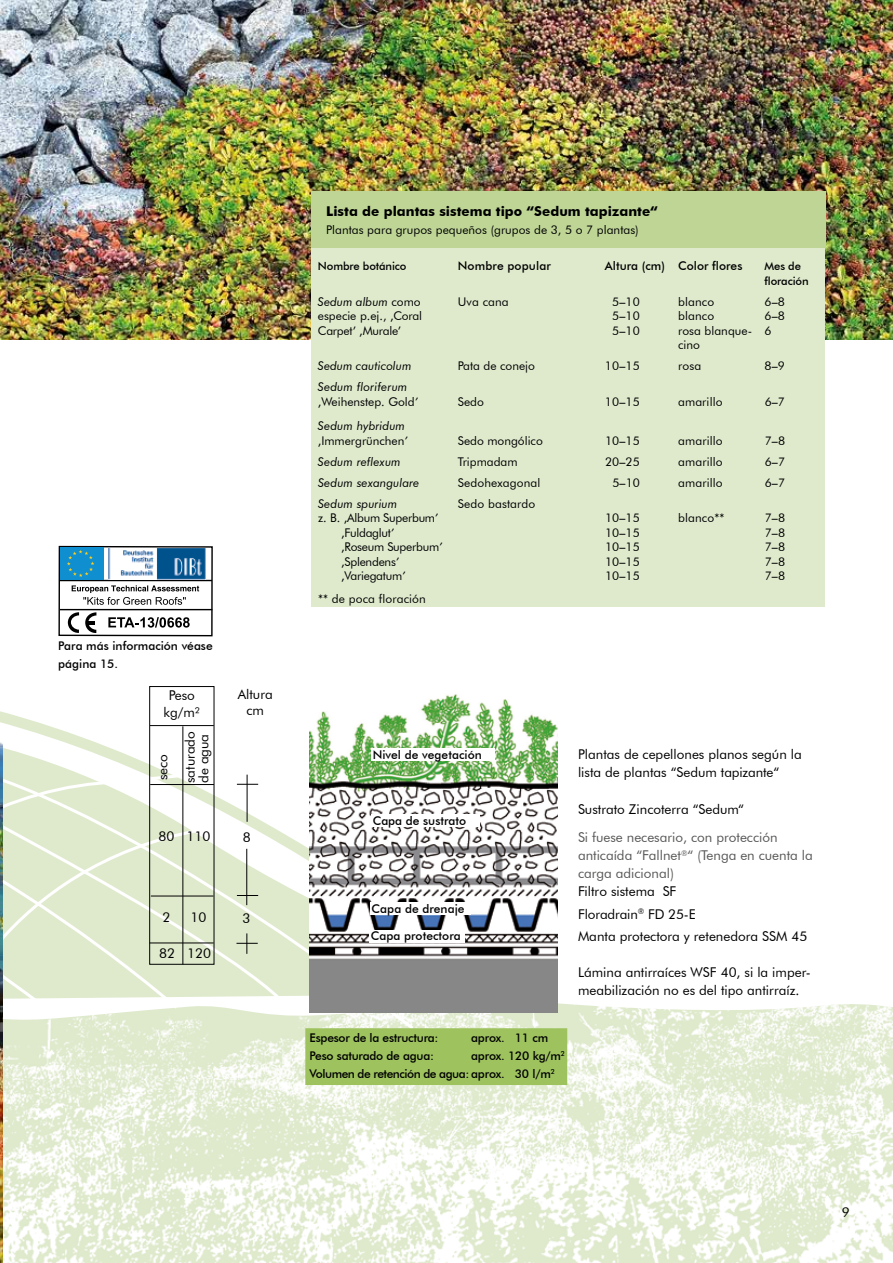
<style>
.page{position:relative;width:893px;height:1263px;background:#fff}
.page>*{position:absolute;margin:0;border:0;box-sizing:border-box;transform-origin:0 0}
.t1{font:13.5px/18px "Futura BT";color:#000}
.t2{font:13.5px/18px "Futura BT";color:#575756}
.t3{font:700 13.5px "Futura BT";letter-spacing:.005em;color:#000}
.t4{font:12px/14.4px "Futura BT";letter-spacing:.005em;color:#000;text-align:justify}
.t5{font:500 12px/18px "Futura BT";color:#000}
.t6{font:italic 12px/14.4px "Futura BT";color:#000}
.t7{font:12px "Futura BT";letter-spacing:-.02em;color:#000}
.t8{font:500 12px/18px "Futura BT";letter-spacing:-.04em;color:#000}
.t9{font:500 12px "Futura BT";letter-spacing:-.02em;color:#000}
.t10{font:500 11.25px/15px "Futura BT";letter-spacing:-.01em;color:#000}
.s1{font-style:italic}
.s2{font-weight:500}
.s3{font-weight:500;font-style:normal}
.s4{font-style:normal}
</style>
<div class="page">
<svg style="left:68px;top:612px;width:11px;height:21px"></svg>
<svg style="left:85px;top:612px;width:11px;height:21px"></svg>
<hr style="left:60px;top:580px;width:152px;height:1px;background:#000">
<hr style="left:60px;top:609px;width:152px;height:1px;background:#000">
<div style="left:58px;top:546px;width:155px;height:90px;border:1px solid #000"></div>
<div style="left:60px;top:547px;width:43px;height:33px;background:#0f8fcf"></div>
<svg style="left:67px;top:550px;width:27px;height:27px"></svg>
<svg style="left:108px;top:617px;width:82px;height:11px"></svg>
<img style="left:109px;top:548px;width:96px;height:31px">
<svg style="left:72px;top:585px;width:127px;height:20px"></svg>
<img style="left:0;top:0;width:893px;height:339px">
<img style="left:2px;top:1004px;width:891px;height:259px">
<svg style="left:2px;top:686px;width:606px;height:371px"></svg>
<svg style="left:2px;top:716px;width:308px;height:49px"></svg>
<svg style="left:2px;top:1032px;width:272px;height:24px;background:#e1ebd1"></svg>
<svg style="left:2px;top:749px;width:289px;height:16px"></svg>
<svg style="left:2px;top:765px;width:415px;height:267px"></svg>
<svg style="left:2px;top:821px;width:243px;height:194px"></svg>
<img style="left:0;top:711px;width:2px;height:552px">
<img style="left:310px;top:686px;width:248px;height:326px">
<div style="left:311px;top:248px;width:514px;height:359px;background:#dfeacd"></div>
<div style="left:311px;top:191px;width:514px;height:57px;background:#bed596"></div>
<div style="left:149px;top:686px;width:65px;height:278px;border:1px solid #000"></div>
<hr style="left:150px;top:784px;width:64px;height:1px;background:#000">
<hr style="left:151px;top:896px;width:62px;height:1px;background:#000">
<hr style="left:150px;top:725px;width:64px;height:1px;background:#000">
<hr style="left:183px;top:726px;width:1px;height:238px;background:#000">
<hr style="left:149px;top:943px;width:65px;height:1px;background:#000">
<hr style="left:247px;top:775px;width:1px;height:47px;background:#000">
<svg style="left:237px;top:895px;width:21px;height:1px"></svg>
<hr style="left:246px;top:849px;width:1px;height:56px;background:#000">
<svg style="left:237px;top:784px;width:21px;height:1px"></svg>
<svg style="left:236px;top:933px;width:22px;height:21px"></svg>
<div style="left:305px;top:1028px;width:262px;height:57px;background:#9dc25e;border:2px solid #9dc25e"></div>
<div style="left:371px;top:748px;width:124px;height:13px;background:#fff"></div>
<div style="left:371px;top:814px;width:108px;height:13px;background:#fff"></div>
<div style="left:370px;top:902px;width:101px;height:13px;background:#fff"></div>
<div style="left:370px;top:930px;width:95px;height:13px;background:#fff"></div>
<p class="t5" style="left:58px;top:636px;width:156px">Para más información véase página 15.</p>
<p class="t1" style="left:164px;top:687px;width:38px;line-height:16.2px;text-align:center">Peso kg/m²</p>
<p class="t1" style="left:238px;top:686px;width:37px;line-height:16.2px;text-align:center">Altura cm</p>
<p class="t1" style="left:149px;top:783px;width:53px;line-height:27.3px;rotate:-90deg">seco saturado</p>
<p class="t1" style="left:195px;top:783px;width:51px;rotate:-90deg">de agua</p>
<p class="t1" style="left:159px;top:827px;width:53px">80 110</p>
<p class="t1" style="left:243px;top:828px;width:9px">8</p>
<p class="t1" style="left:163px;top:908px;width:9px">2</p>
<p class="t1" style="left:190px;top:908px;width:17px">10</p>
<p class="t1" style="left:243px;top:909px;width:9px">3</p>
<p class="t1" style="left:159px;top:944px;width:53px">82 120</p>
<p class="t3" style="left:326px;top:203px;width:333px">Lista de plantas sistema tipo “Sedum tapizante“</p>
<p class="t4" style="left:326px;top:223px;width:314px">Plantas para grupos pequeños (grupos de 3, 5 o 7 plantas)</p>
<p class="t10" style="left:318px;top:258px;width:90px">Nombre botánico</p>
<p class="t5" style="left:458px;top:257px;width:95px">Nombre popular</p>
<p class="t5" style="left:605px;top:257px;width:139px">Altura (cm) Color flores</p>
<p class="t10" style="left:765px;top:258px;width:46px">Mes de floración</p>
<p class="t4" style="left:318px;top:294px;width:106px"><span class="s1">Sedum album</span> como especie p.ej., <span class="s2">‚</span>Coral Carpet’ <span class="s2">‚</span>Murale’</p>
<p class="t4" style="left:458px;top:294px;width:52px">Uva cana</p>
<p class="t4" style="left:612px;top:294px;width:29px">5<span class="s2">–</span>10<br>5<span class="s2">–</span>10<br>5<span class="s2">–</span>10</p>
<p class="t4" style="left:678px;top:294px;width:76px;text-align:left">blanco blanco<br>rosa blanque&shy;cino</p>
<p class="t4" style="left:765px;top:294px;width:22px">6<span class="s2">–</span>8<br>6<span class="s2">–</span>8<br>6</p>
<p class="t6" style="left:318px;top:359px;width:95px">Sedum cauticolum</p>
<p class="t4" style="left:458px;top:359px;width:79px">Pata de conejo</p>
<p class="t4" style="left:605px;top:359px;width:36px">10<span class="s2">–</span>15</p>
<p class="t4" style="left:678px;top:359px;width:25px">rosa</p>
<p class="t4" style="left:765px;top:359px;width:22px">8<span class="s2">–</span>9</p>
<p class="t6" style="left:318px;top:380px;width:102px">Sedum floriferum <span class="s3">‚</span><span class="s4">Weihenstep. Gold</span>’</p>
<p class="t4" style="left:458px;top:394px;width:28px">Sedo</p>
<p class="t4" style="left:605px;top:394px;width:36px">10<span class="s2">–</span>15</p>
<p class="t4" style="left:678px;top:394px;width:46px">amarillo</p>
<p class="t4" style="left:765px;top:394px;width:22px">6<span class="s2">–</span>7</p>
<p class="t6" style="left:318px;top:419px;width:91px">Sedum hybridum <span class="s3">‚</span><span class="s4">Immergrünchen</span>’</p>
<p class="t4" style="left:458px;top:433px;width:86px">Sedo mongólico</p>
<p class="t4" style="left:605px;top:433px;width:36px">10<span class="s2">–</span>15</p>
<p class="t4" style="left:678px;top:433px;width:46px">amarillo</p>
<p class="t4" style="left:765px;top:433px;width:22px">7<span class="s2">–</span>8</p>
<p class="t6" style="left:318px;top:454px;width:84px">Sedum reflexum</p>
<p class="t4" style="left:458px;top:454px;width:61px">Tripmadam</p>
<p class="t4" style="left:605px;top:454px;width:36px">20<span class="s2">–</span>25</p>
<p class="t4" style="left:678px;top:454px;width:46px">amarillo</p>
<p class="t4" style="left:765px;top:454px;width:22px">6<span class="s2">–</span>7</p>
<p class="t6" style="left:318px;top:475px;width:103px">Sedum sexangulare</p>
<p class="t4" style="left:458px;top:475px;width:84px">Sedohexagonal</p>
<p class="t4" style="left:612px;top:475px;width:29px">5<span class="s2">–</span>10</p>
<p class="t4" style="left:678px;top:475px;width:46px">amarillo</p>
<p class="t4" style="left:765px;top:475px;width:22px">6<span class="s2">–</span>7</p>
<p class="t6" style="left:318px;top:496px;width:81px">Sedum spurium</p>
<p class="t7" style="left:318px;top:511px;width:122px">z. B. <span class="s2">‚</span>Album Superbum<span class="s1">’</span></p>
<p class="t7" style="left:341px;top:525px;width:55px"><span class="s2">‚</span>Fuldaglut<span class="s1">’</span></p>
<p class="t7" style="left:341px;top:540px;width:103px"><span class="s2">‚</span>Roseum Superbum<span class="s1">’</span></p>
<p class="t7" style="left:341px;top:554px;width:60px"><span class="s2">‚</span>Splendens<span class="s1">’</span></p>
<p class="t7" style="left:341px;top:568px;width:66px"><span class="s2">‚</span>Variegatum<span class="s1">’</span></p>
<p class="t4" style="left:318px;top:592px;width:109px">** de poca floración</p>
<p class="t4" style="left:458px;top:496px;width:79px">Sedo bastardo</p>
<p class="t4" style="left:605px;top:511px;width:36px">10<span class="s2">–</span>15<br>10<span class="s2">–</span>15<br>10<span class="s2">–</span>15<br>10<span class="s2">–</span>15<br>10<span class="s2">–</span>15</p>
<p class="t4" style="left:678px;top:511px;width:48px">blanco**</p>
<p class="t4" style="left:765px;top:511px;width:22px">7<span class="s2">–</span>8<br>7<span class="s2">–</span>8<br>7<span class="s2">–</span>8<br>7<span class="s2">–</span>8<br>7<span class="s2">–</span>8</p>
<p class="t5" style="left:373px;top:746px;width:111px">Nivel de vegetación</p>
<p class="t5" style="left:373px;top:812px;width:95px">Capa de sustrato</p>
<p class="t5" style="left:372px;top:900px;width:94px">Capa de drenaje</p>
<p class="t5" style="left:371px;top:927px;width:91px">Capa protectora</p>
<p class="t9" style="left:310px;top:1030px;width:131px">Espesor de la estructura:</p>
<p class="t5" style="left:471px;top:1028px;width:79px">aprox. 11 cm</p>
<p class="t9" style="left:310px;top:1048px;width:126px">Peso saturado de agua:</p>
<p class="t8" style="left:310px;top:1046px;width:257px;text-indent:162px">aprox. 120 kg/m<sup>2<br></sup>Volumen de retención de agua: aprox. 30 l/m<sup>2</sup></p>
<p class="t1" style="left:578px;top:745px;width:225px">Plantas de cepellones planos según la lista de plantas “Sedum tapizante“</p>
<p class="t1" style="left:578px;top:800px;width:168px">Sustrato Zincoterra “Sedum“</p>
<p class="t2" style="left:578px;top:828px;width:236px">Si fuese necesario, con protección anticaída “Fallnet<sup>®</sup>“ (Tenga en cuenta la carga adicional)</p>
<p class="t1" style="left:578px;top:880px;width:231px;line-height:22.2px">Filtro sistema SF<br>Floradrain<sup>®</sup> FD 25-E<br>Manta protectora y retenedora SSM 45</p>
<p class="t1" style="left:578px;top:963px;width:234px">Lámina antirraíces WSF 40, si la imper&shy;meabilización no es del tipo antirraíz.</p>
<p class="t1" style="left:842px;top:1203px;width:9px">9</p>
</div>
